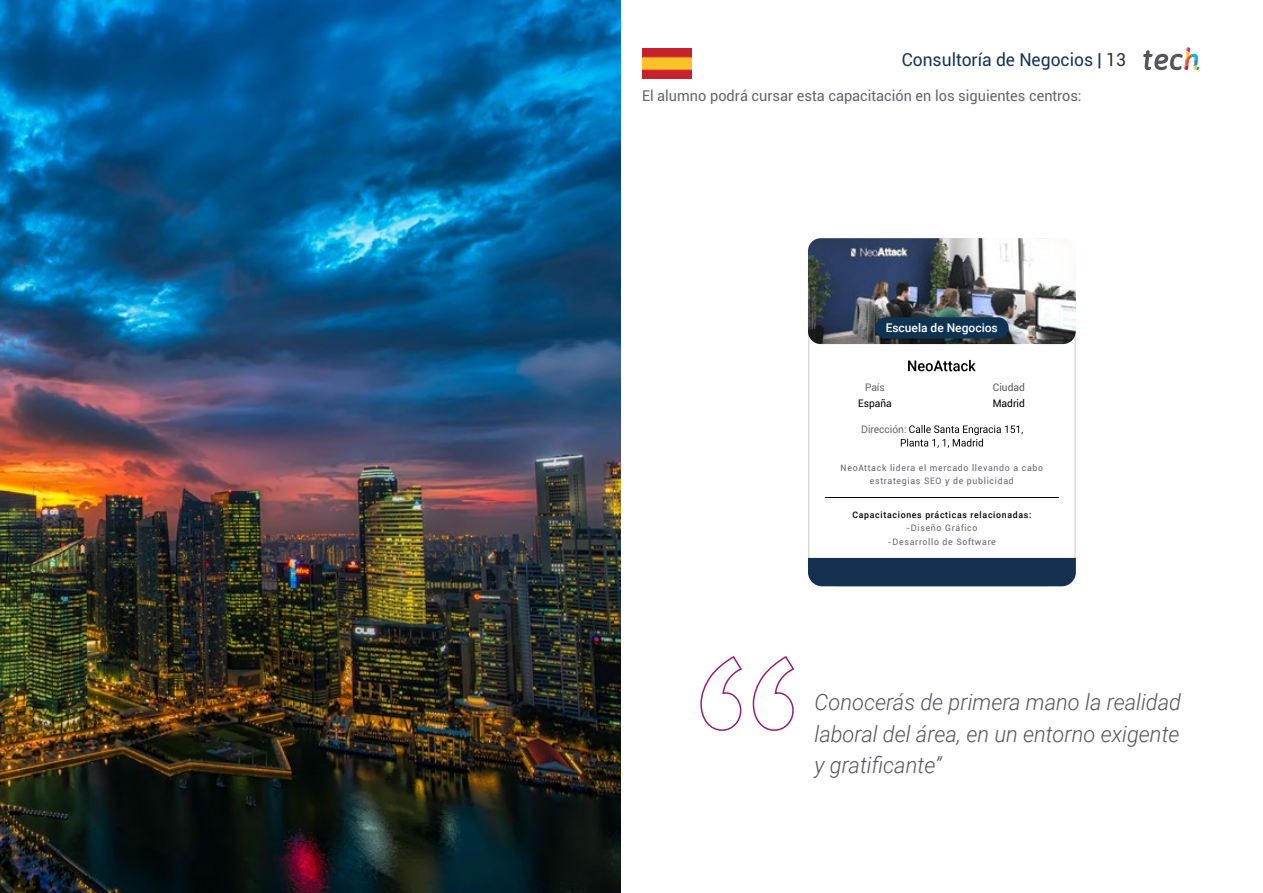
<style>
.page{position:relative;width:1263px;height:893px;background:#fff}
.page>*{position:absolute;margin:0;border:0;box-sizing:border-box;transform-origin:0 0}
.t1{font:italic 300 22.5px/31.5px "Roboto";color:#52555b;text-align:justify}
.t2{font:18px "Roboto";color:#143459}
.t3{font:15px "Roboto";color:#61646a}
.t4{font:500 12px "Roboto";color:#fff}
.t5{font:10.5px "Roboto";color:#61646a}
.t6{font:10.5px "Roboto";color:#000}
.t7{font:10.5px "Roboto";color:#52555b}
.t8{font:9px/13.5px "Roboto";letter-spacing:.08em;color:#61646a;text-align:center}
.t9{font:500 9px "Roboto";letter-spacing:.08em;color:#000}
.s1{color:#312e20}
</style>
<div class="page">
<svg style="left:700px;top:656px;width:95px;height:75px"></svg>
<img style="left:0;top:0;width:621px;height:893px">
<img style="left:642px;top:49px;width:49px;height:30px">
<svg style="left:1143px;top:47px;width:56px;height:24px"></svg>
<svg style="left:808px;top:344px;width:268px;height:243px"></svg>
<hr style="left:825px;top:497px;width:234px;height:1px;background:#000">
<svg style="left:908px;top:360px;width:68px;height:11px"></svg>
<svg style="left:901px;top:425px;width:122px;height:23px"></svg>
<div style="left:808px;top:558px;width:268px;height:28px;background:#16314f"></div>
<img style="left:808px;top:238px;width:268px;height:106px">
<div style="left:875px;top:317px;width:134px;height:22px;background:#0f3352;border-radius:11px"></div>
<h2 class="t2" style="left:902px;top:47px;width:226px">Consultoría de Negocios | <span class="s1">13</span></h2>
<h3 class="t3" style="left:642px;top:86px;width:441px">El alumno podrá cursar esta capacitación en los siguientes centros:</h3>
<h3 class="t4" style="left:886px;top:320px;width:114px">Escuela de Negocios</h3>
<p class="t5" style="left:865px;top:380px;width:21px">País</p>
<p class="t6" style="left:858px;top:396px;width:35px">España</p>
<p class="t7" style="left:993px;top:380px;width:33px">Ciudad</p>
<p class="t6" style="left:993px;top:396px;width:34px">Madrid</p>
<p class="t5" style="left:861px;top:422px;width:47px">Dirección:</p>
<p class="t8" style="left:841px;top:460px;width:204px">NeoAttack lidera el mercado llevando a cabo estrategias SEO y de publicidad</p>
<p class="t9" style="left:852px;top:509px;width:180px">Capacitaciones prácticas relacionadas:</p>
<p class="t8" style="left:888px;top:521px;width:109px">-Diseño Gráfico -Desarrollo de Software</p>
<h1 class="t1" style="left:814px;top:686px;width:368px">Conocerás de primera mano la realidad laboral del área, en un entorno exigente y gratificante”</h1>
</div>
